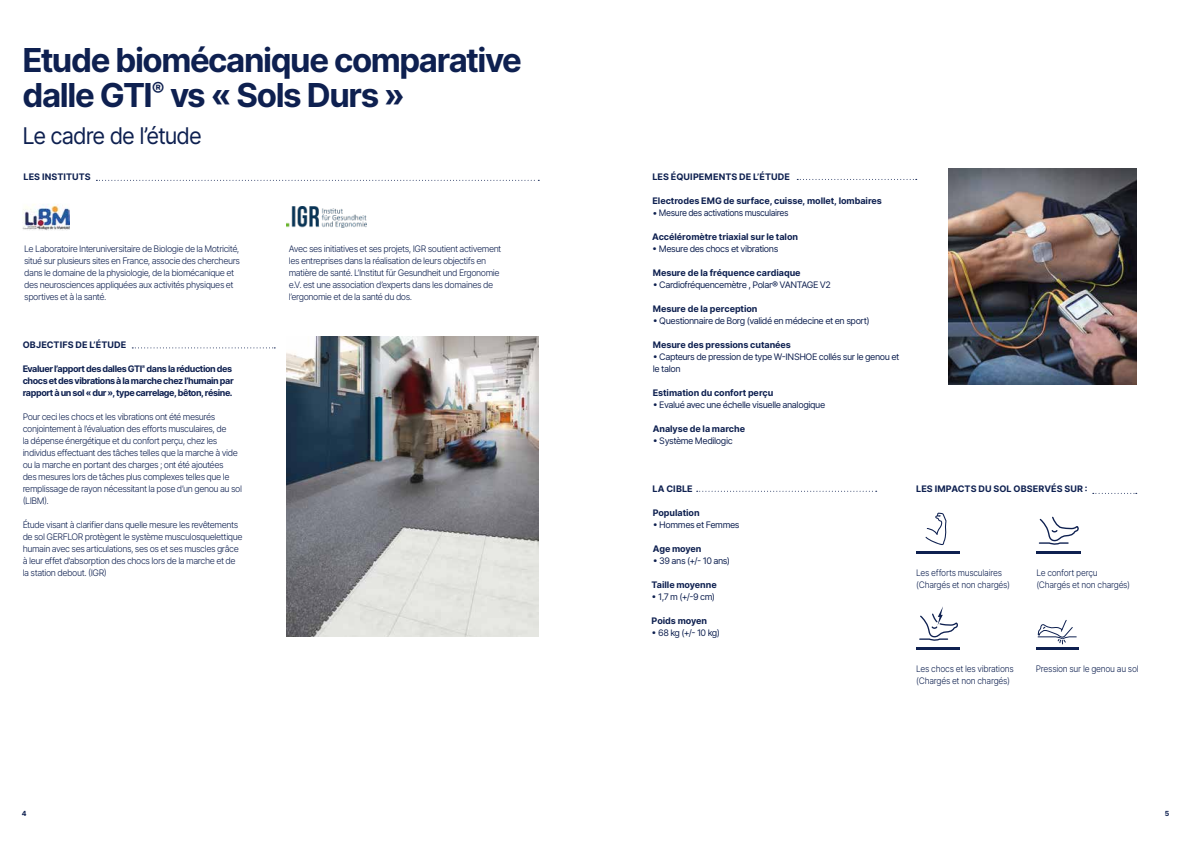
<style>
.page{position:relative;width:1191px;height:842px;background:#fff}
.page>*{position:absolute;margin:0;border:0;box-sizing:border-box;transform-origin:0 0}
.t1{font:700 33px/35px "Inter";letter-spacing:-.045em;color:#0e2050}
.t2{font:23px "Inter";letter-spacing:-.05em;color:#0e2050;scale:.95 1}
.t3{font:300 9px/12px "Inter";letter-spacing:-.05em;color:#0e2050}
.t4{font:9px/12px "Inter";letter-spacing:-.045em;color:#0e2050}
.t5{font:700 9px "Inter";letter-spacing:-.005em;color:#0e2050}
.t6{font:300 9px/12px "Inter";letter-spacing:-.03em;color:#0e2050;scale:.94 1}
.t7{font:700 9px/12px "Inter";letter-spacing:-.045em;color:#0e2050}
.t8{font:700 9px "Inter";letter-spacing:.015em;color:#0e2050}
.t9{font:700 7px "Inter";color:#0e2050}
</style>
<div class="page">
<img style="left:22px;top:204px;width:48px;height:26px">
<svg style="left:925px;top:513px;width:21px;height:32px"></svg>
<hr style="left:916px;top:551px;width:43px;height:2px;background:#0e2050">
<hr style="left:916px;top:647px;width:43px;height:2px;background:#0e2050">
<svg style="left:919px;top:606px;width:39px;height:35px"></svg>
<hr style="left:1036px;top:551px;width:44px;height:2px;background:#0e2050">
<svg style="left:1038px;top:516px;width:41px;height:29px"></svg>
<svg style="left:96px;top:180px;width:443px;height:1px"></svg>
<svg style="left:132px;top:347px;width:143px;height:1px"></svg>
<svg style="left:797px;top:179px;width:119px;height:1px"></svg>
<svg style="left:696px;top:491px;width:180px;height:1px"></svg>
<svg style="left:1092px;top:493px;width:44px;height:1px"></svg>
<img style="left:287px;top:206px;width:79px;height:21px">
<img style="left:948px;top:168px;width:188px;height:216px">
<img style="left:287px;top:336px;width:252px;height:300px">
<hr style="left:1036px;top:647px;width:43px;height:2px;background:#0e2050">
<svg style="left:1037px;top:620px;width:40px;height:25px"></svg>
<h1 class="t1" style="left:23px;top:41px;width:501px">Etude biomécanique comparative dalle GTI<sup>®</sup> vs « Sols Durs »</h1>
<h2 class="t2" style="left:23px;top:119px;width:190px">Le cadre de l’étude</h2>
<p class="t5" style="left:24px;top:170px;width:69px">LES INSTITUTS</p>
<p class="t5" style="left:652px;top:170px;width:139px">LES ÉQUIPEMENTS DE L’ÉTUDE</p>
<p class="t5" style="left:652px;top:194px;width:231px">Electrodes EMG de surface, cuisse, mollet, lombaires</p>
<p class="t4" style="left:652px;top:207px;width:138px">• Mesure des activations musculaires</p>
<p class="t5" style="left:652px;top:230px;width:147px">Accéléromètre triaxial sur le talon</p>
<p class="t3" style="left:24px;top:243px;width:217px">Le Laboratoire Interuniversitaire de Biologie de la Motricité,</p>
<p class="t4" style="left:652px;top:243px;width:128px">• Mesure des chocs et vibrations</p>
<p class="t3" style="left:24px;top:255px;width:217px">situé sur plusieurs sites en France, associe des chercheurs dans le domaine de la physiologie, de la biomécanique et des neurosciences appliquées aux activités physiques et sportives et à la santé.</p>
<p class="t3" style="left:289px;top:243px;width:214px">Avec ses initiatives et ses projets, IGR soutient activement les entreprises dans la réalisation de leurs objectifs en matière de santé. L’Institut für Gesundheit und Ergonomie e.V. est une association d’experts dans les domaines de l’ergonomie et de la santé du dos.</p>
<p class="t5" style="left:653px;top:266px;width:149px">Mesure de la fréquence cardiaque</p>
<p class="t4" style="left:653px;top:279px;width:180px">• Cardiofréquencemètre , Polar® VANTAGE V2</p>
<p class="t5" style="left:653px;top:302px;width:106px">Mesure de la perception</p>
<p class="t4" style="left:653px;top:315px;width:218px">• Questionnaire de Borg (validé en médecine et en sport)</p>
<p class="t5" style="left:653px;top:338px;width:140px">Mesure des pressions cutanées</p>
<p class="t4" style="left:653px;top:351px;width:248px">• Capteurs de pression de type W-INSHOE collés sur le genou et le talon</p>
<p class="t8" style="left:23px;top:338px;width:105px">OBJECTIFS DE L’ÉTUDE</p>
<p class="t7" style="left:23px;top:363px;width:212px">Evaluer l’apport des dalles GTI<sup>®</sup> dans la réduction des chocs et des vibrations à la marche chez l’humain par rapport à un sol « dur », type carrelage, bêton, résine.</p>
<p class="t3" style="left:23px;top:411px;width:221px">Pour ceci les chocs et les vibrations ont été mesurés conjointement à l’évaluation des efforts musculaires, de<br>la dépense énergétique et du confort perçu, chez les individus effectuant des tâches telles que la marche à vide ou la marche en portant des charges ; ont été ajoutées<br>des mesures lors de tâches plus complexes telles que le remplissage de rayon nécessitant la pose d’un genou au sol (LIBM).</p>
<p class="t3" style="left:23px;top:519px;width:221px">Étude visant à clarifier dans quelle mesure les revêtements de sol GERFLOR protègent le système musculosquelettique humain avec ses articulations, ses os et ses muscles grâce à leur effet d’absorption des chocs lors de la marche et de la station debout. (IGR)</p>
<p class="t5" style="left:653px;top:386px;width:122px">Estimation du confort perçu</p>
<p class="t4" style="left:653px;top:399px;width:174px">• Evalué avec une échelle visuelle analogique</p>
<p class="t5" style="left:653px;top:422px;width:94px">Analyse de la marche</p>
<p class="t4" style="left:653px;top:435px;width:81px">• Système Medilogic</p>
<p class="t5" style="left:652px;top:482px;width:42px">LA CIBLE</p>
<p class="t5" style="left:916px;top:482px;width:173px">LES IMPACTS DU SOL OBSERVÉS SUR :</p>
<p class="t5" style="left:653px;top:506px;width:48px">Population</p>
<p class="t4" style="left:653px;top:519px;width:88px">• Hommes et Femmes</p>
<p class="t5" style="left:653px;top:542px;width:50px">Age moyen</p>
<p class="t4" style="left:653px;top:555px;width:79px">• 39 ans (+/- 10 ans)</p>
<p class="t6" style="left:1036px;top:567px;width:101px">Le confort perçu (Chargés et non chargés)</p>
<p class="t6" style="left:916px;top:567px;width:101px">Les efforts musculaires (Chargés et non chargés)</p>
<p class="t5" style="left:651px;top:578px;width:67px">Taille moyenne</p>
<p class="t4" style="left:651px;top:591px;width:65px">• 1,7 m (+/-9 cm)</p>
<p class="t5" style="left:651px;top:614px;width:57px">Poids moyen</p>
<p class="t4" style="left:651px;top:627px;width:70px">• 68 kg (+/- 10 kg)</p>
<p class="t6" style="left:916px;top:663px;width:105px">Les chocs et les vibrations (Chargés et non chargés)</p>
<p class="t6" style="left:1036px;top:663px;width:111px">Pression sur le genou au sol</p>
<p class="t9" style="left:22px;top:808px;width:6px">4</p>
<p class="t9" style="left:1164px;top:808px;width:6px">5</p>
</div>
